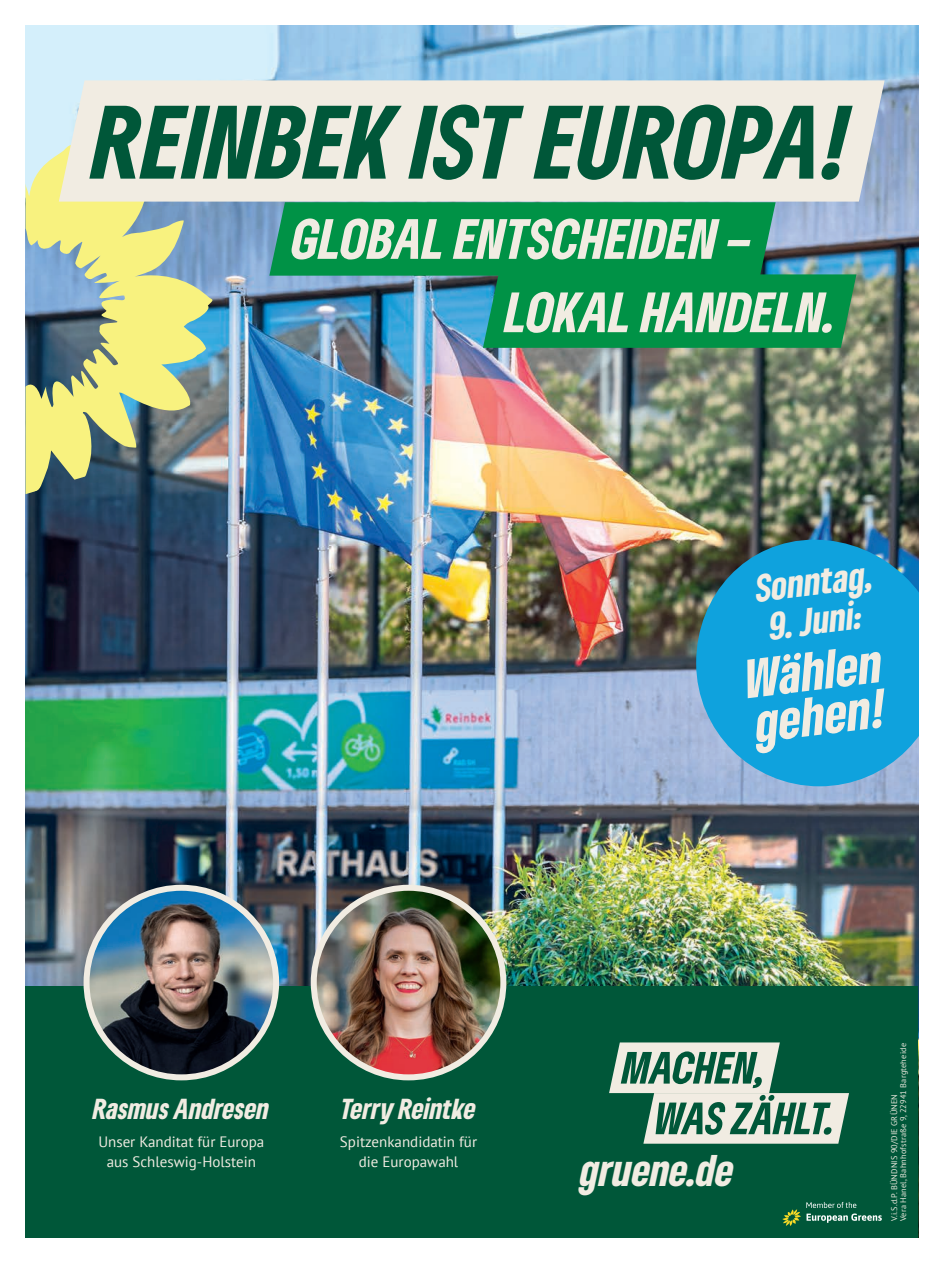
<style>
.page{position:relative;width:944px;height:1263px;background:#fff}
.page>*{position:absolute;margin:0;border:0;box-sizing:border-box;transform-origin:0 0}
.t1{font:italic 900 condensed 97.2px "Gruene Type";color:#005739}
.t2{font:italic 900 condensed 52.95px/73.3px "Gruene Type";color:#f1ece2}
.t3{font:italic 900 condensed 51px/45px "Gruene Type";color:#f1ece2}
.t4{font:italic 900 condensed 41.4px "Gruene Type";color:#f1ece2}
.t5{font:italic 900 condensed 36px "Gruene Type";color:#f1ece2}
.t6{font:italic 900 condensed 27px "Gruene Type";color:#f1ece2}
.t7{font:15px/19.5px "PT Sans";color:#f1ece2;text-align:center}
.t8{font:8.25px/9px "PT Sans";letter-spacing:.02em;color:#f1ece2}
</style>
<div class="page">
<img style="left:26px;top:26px;width:892px;height:960px">
<div style="left:26px;top:986px;width:892px;height:251px;background:#005739"></div>
<img style="left:314px;top:888px;width:189px;height:189px;border-radius:95px">
<div style="left:311px;top:885px;width:195px;height:195px;border:6px solid #f1ece2;border-radius:50%"></div>
<img style="left:87px;top:890px;width:189px;height:187px">
<div style="left:84px;top:885px;width:195px;height:195px;border:6px solid #f1ece2;border-radius:50%"></div>
<svg style="left:26px;top:144px;width:187px;height:350px;background:#a9b68b"></svg>
<svg style="left:782px;top:1202px;width:100px;height:24px"></svg>
<svg style="left:696px;top:540px;width:222px;height:246px;background:#209dd1"></svg>
<svg style="left:609px;top:1042px;width:240px;height:102px"></svg>
<svg style="left:269px;top:202px;width:587px;height:146px;background:#1c9264"></svg>
<div style="left:59px;top:80px;width:826px;height:122px;background:#f1ece2"></div>
<h1 class="t1" style="left:93px;top:77px;width:758px">REINBEK IST EUROPA!</h1>
<h2 class="t2" style="left:505px;top:201px;width:333px;text-indent:-213px">GLOBAL ENTSCHEIDEN –<br>LOKAL HANDELN.</h2>
<h3 class="t5" style="left:753px;top:565px;width:119px;rotate:-7deg">Sonntag,</h3>
<h3 class="t5" style="left:766px;top:602px;width:95px;rotate:-7deg">9. Juni:</h3>
<h3 class="t3" style="left:742px;top:655px;width:140px;rotate:-7deg">Wählen gehen!</h3>
<h3 class="t6" style="left:93px;top:1091px;width:178px">Rasmus Andresen</h3>
<p class="t7" style="left:98px;top:1132px;width:167px">Unser Kanditat für Europa aus Schleswig-Holstein</p>
<h3 class="t6" style="left:341px;top:1091px;width:136px">Terry Reintke</h3>
<p class="t7" style="left:340px;top:1132px;width:139px">Spitzenkandidatin für die Europawahl</p>
<h3 class="t4" style="left:581px;top:1143px;width:155px">gruene.de</h3>
<p class="t8" style="left:889px;top:1221px;width:179px;rotate:-90deg">V.i.S.d.P. BÜNDNIS 90/DIE GRÜNEN<br>Vera Hanel, Bahnhofstraße 9, 22941 Bargteheide</p>
</div>
